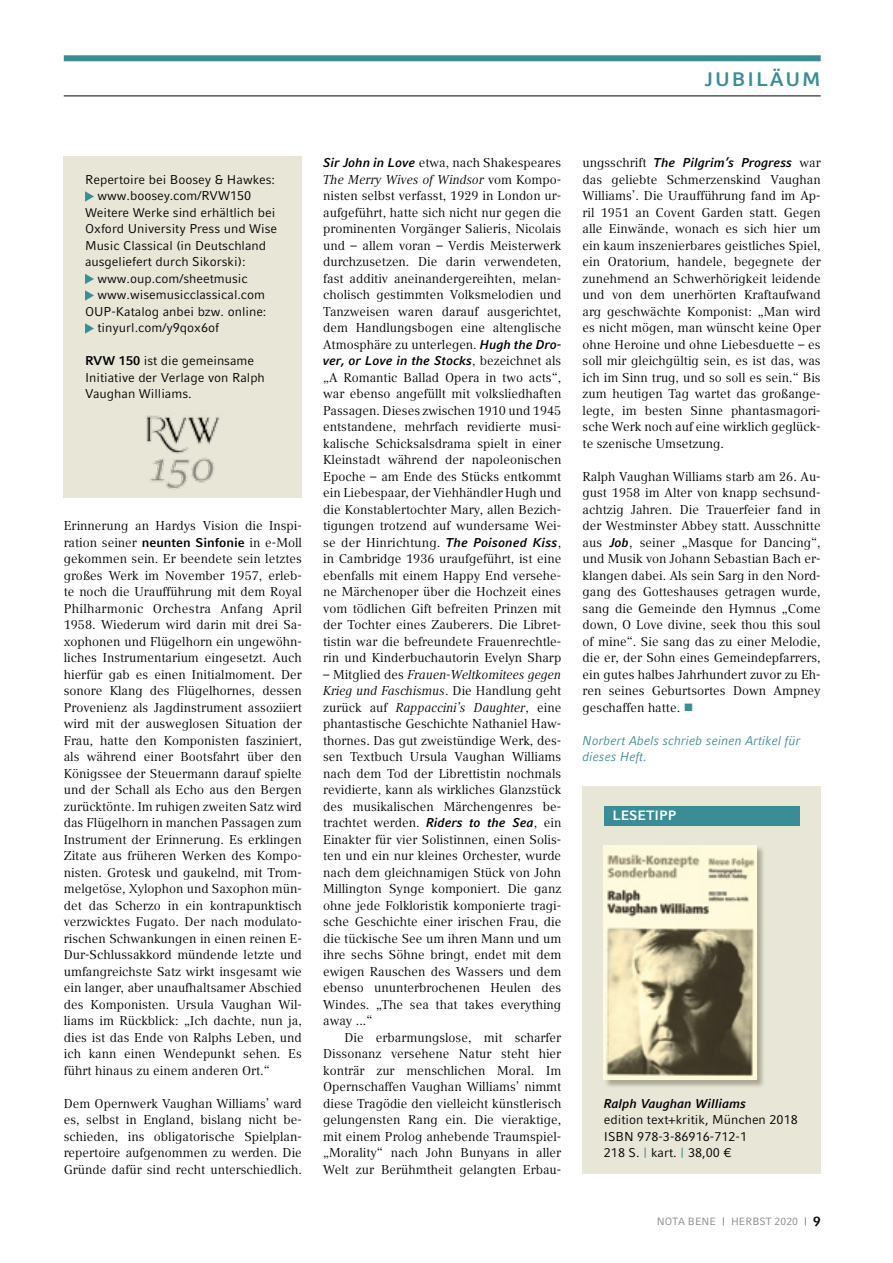
<style>
.page{position:relative;width:893px;height:1263px;background:#fff}
.page>*{position:absolute;margin:0;border:0;box-sizing:border-box;transform-origin:0 0}
.t1{font:700 19.5px "Compatil Fact LT Pro";color:#3a8d95}
.t2{font:700 13.5px "Compatil Fact LT Pro";color:#fff}
.t3{font:12.75px/16.5px "Compatil Text LT Pro";color:#000;text-align:justify}
.t4{font:12.75px/16.5px "Compatil Fact LT Pro";color:#000}
.t5{font:italic 700 12.75px "Compatil Fact LT Pro";color:#000}
.t6{font:italic 12.75px/16.5px "Compatil Fact LT Pro";color:#3a8d95}
.t7{font:10.5px "Compatil Fact LT Pro";color:#87888a}
.s1{font-weight:700}
.s2{font-family:"Compatil Fact LT Pro";font-weight:700}
.s3{font-family:"Compatil Fact LT Pro";font-weight:700;font-style:italic}
.s4{font-style:italic}
.s5{font-family:"Compatil Text LT Pro";font-weight:400;font-style:normal}
.s6{color:#3a8d95}
.s7{font-weight:700;font-size:13.5px;color:#000}
</style>
<div class="page">
<div style="left:583px;top:786px;width:238px;height:388px;background:#e8e6d7"></div>
<div style="left:64px;top:55px;width:757px;height:6px;background:#3a8d95"></div>
<hr style="left:64px;top:96px;width:757px;height:1px;background:#000">
<div style="left:64px;top:156px;width:238px;height:341px;background:#e8e6d7"></div>
<svg style="left:85px;top:191px;width:9px;height:11px"></svg>
<svg style="left:85px;top:274px;width:9px;height:10px"></svg>
<svg style="left:85px;top:290px;width:9px;height:11px"></svg>
<svg style="left:85px;top:323px;width:9px;height:11px"></svg>
<img style="left:146px;top:415px;width:74px;height:75px">
<div style="left:604px;top:806px;width:195px;height:19px;background:#3a8d95"></div>
<div style="left:604px;top:846px;width:161px;height:241px;background:#706e56;opacity:.5"></div>
<img style="left:604px;top:845px;width:152px;height:235px">
<h1 class="t1" style="left:704px;top:67px;width:24px">Jubi</h1>
<h1 class="t1" style="left:756px;top:67px;width:47px">läum</h1>
<p class="t4" style="left:85px;top:171px;width:192px">Repertoire bei Boosey &amp; Hawkes:</p>
<p class="t4" style="left:98px;top:188px;width:155px">www.boosey.com/RVW150</p>
<p class="t4" style="left:85px;top:204px;width:192px">Weitere Werke sind erhältlich bei</p>
<p class="t4" style="left:85px;top:221px;width:194px">Oxford University Press und Wise</p>
<p class="t4" style="left:85px;top:237px;width:183px">Music Classical (in Deutschland</p>
<p class="t4" style="left:85px;top:253px;width:162px">ausgeliefert durch Sikorski):</p>
<p class="t4" style="left:98px;top:270px;width:152px">www.oup.com/sheetmusic</p>
<p class="t4" style="left:98px;top:287px;width:169px">www.wisemusicclassical.com</p>
<p class="t4" style="left:85px;top:303px;width:183px">OUP-Katalog anbei bzw. online:</p>
<p class="t4" style="left:98px;top:320px;width:123px">tinyurl.com/y9qox6of</p>
<p class="t4" style="left:85px;top:353px;width:181px"><span class="s1">RVW 150</span> ist die gemeinsame<br>Initiative der Verlage von Ralph<br>Vaughan Williams.</p>
<p class="t3" style="left:64px;top:518px;width:240px">Erinnerung an Hardys Vision die Inspi&shy;ration seiner <span class="s2">neunten Sinfonie</span> in e-Moll gekommen sein. Er beendete sein letztes großes Werk im November 1957, erleb&shy;te noch die Uraufführung mit dem Royal Philharmonic Orchestra Anfang April 1958. Wiederum wird darin mit drei Sa&shy;xophonen und Flügelhorn ein ungewöhn&shy;liches Instrumentarium eingesetzt. Auch hierfür gab es einen Initialmoment. Der sonore Klang des Flügelhornes, dessen Provenienz als Jagdinstrument assoziiert wird mit der ausweglosen Situation der Frau, hatte den Komponisten fasziniert, als während einer Bootsfahrt über den Königssee der Steuermann darauf spielte und der Schall als Echo aus den Bergen zurücktönte. Im ruhigen zweiten Satz wird das Flügelhorn in manchen Passagen zum Instrument der Erinnerung. Es erklingen Zitate aus früheren Werken des Kompo&shy;nisten. Grotesk und gaukelnd, mit Trom&shy;melgetöse, Xylophon und Saxophon mün&shy;det das Scherzo in ein kontrapunktisch verzwicktes Fugato. Der nach modulato&shy;rischen Schwankungen in einen reinen E-Dur-Schlussakkord mündende letzte und umfangreichste Satz wirkt insgesamt wie ein langer, aber unaufhaltsamer Abschied des Komponisten. Ursula Vaughan Wil&shy;liams im Rückblick: „Ich dachte, nun ja, dies ist das Ende von Ralphs Leben, und ich kann einen Wendepunkt sehen. Es führt hinaus zu einem anderen Ort.“</p>
<p class="t3" style="left:64px;top:1095px;width:240px">Dem Opernwerk Vaughan Williams’ ward es, selbst in England, bislang nicht be&shy;schieden, ins obligatorische Spielplan&shy;repertoire aufgenommen zu werden. Die Gründe dafür sind recht unterschiedlich.</p>
<p class="t3" style="left:323px;top:155px;width:240px"><span class="s3">Sir John in Love</span> etwa, nach Shakespeares <span class="s4">The Merry Wives of Windsor</span> vom Kompo&shy;nisten selbst verfasst, 1929 in London ur&shy;aufgeführt, hatte sich nicht nur gegen die prominenten Vorgänger Salieris, Nicolais und – allem voran – Verdis Meisterwerk durchzusetzen. Die darin verwendeten, fast additiv aneinandergereihten, melan&shy;cholisch gestimmten Volksmelodien und Tanzweisen waren darauf ausgerichtet, dem Handlungsbogen eine altenglische Atmosphäre zu unterlegen. <span class="s3">Hugh the Dro-</span></p>
<p class="t5" style="left:323px;top:353px;width:240px">ver, or Love in the Stocks<span class="s5">, bezeichnet als</span></p>
<p class="t3" style="left:323px;top:369px;width:240px">„A Romantic Ballad Opera in two acts“, war ebenso angefüllt mit volksliedhaften Passagen. Dieses zwischen 1910 und 1945 entstandene, mehrfach revidierte musi&shy;kalische Schicksalsdrama spielt in einer Kleinstadt während der napoleonischen Epoche – am Ende des Stücks entkommt ein Liebespaar, der Viehhändler Hugh und die Konstablertochter Mary, allen Bezich&shy;tigungen trotzend auf wundersame Wei&shy;se der Hinrichtung. <span class="s3">The Poisoned Kiss</span>, in Cambridge 1936 uraufgeführt, ist eine ebenfalls mit einem Happy End versehe&shy;ne Märchenoper über die Hochzeit eines vom tödlichen Gift befreiten Prinzen mit der Tochter eines Zauberers. Die Libret&shy;tistin war die befreundete Frauenrechtle&shy;rin und Kinderbuchautorin Evelyn Sharp</p>
<p class="t3" style="left:323px;top:666px;width:240px">– Mitglied des <span class="s4">Frauen-Weltkomitees gegen Krieg und Faschismus</span>. Die Handlung geht zurück auf <span class="s4">Rappaccini’s Daughter</span>, eine phantastische Geschichte Nathaniel Haw&shy;thornes. Das gut zweistündige Werk, des&shy;sen Textbuch Ursula Vaughan Williams nach dem Tod der Librettistin nochmals revidierte, kann als wirkliches Glanzstück des musikalischen Märchengenres be&shy;trachtet werden. <span class="s3">Riders to the Sea</span>, ein Einakter für vier Solistinnen, einen Solis&shy;ten und ein nur kleines Orchester, wurde nach dem gleichnamigen Stück von John Millington Synge komponiert. Die ganz ohne jede Folkloristik komponierte tragi&shy;sche Geschichte einer irischen Frau, die die tückische See um ihren Mann und um ihre sechs Söhne bringt, endet mit dem ewigen Rauschen des Wassers und dem ebenso ununterbrochenen Heulen des Windes. „The sea that takes everything away ...“</p>
<p class="t3" style="left:323px;top:1029px;width:240px;text-indent:21px">Die erbarmungslose, mit scharfer Dissonanz versehene Natur steht hier konträr zur menschlichen Moral. Im Opernschaffen Vaughan Williams’ nimmt diese Tragödie den vielleicht künstlerisch gelungensten Rang ein. Die vieraktige, mit einem Prolog anhebende Traumspiel-„Morality“ nach John Bunyans in aller Welt zur Berühmtheit gelangten Erbau-</p>
<p class="t5" style="left:583px;top:155px;width:240px"><span class="s5">ungsschrift</span> The Pilgrim’s Progress <span class="s5">war</span></p>
<p class="t3" style="left:583px;top:171px;width:240px">das geliebte Schmerzenskind Vaughan Williams’. Die Uraufführung fand im Ap&shy;ril 1951 an Covent Garden statt. Gegen alle Einwände, wonach es sich hier um ein kaum inszenierbares geistliches Spiel, ein Oratorium, handele, begegnete der zunehmend an Schwerhörigkeit leidende und von dem unerhörten Kraftaufwand arg geschwächte Komponist: „Man wird es nicht mögen, man wünscht keine Oper ohne Heroine und ohne Liebesduette – es soll mir gleichgültig sein, es ist das, was ich im Sinn trug, und so soll es sein.“ Bis zum heutigen Tag wartet das großange&shy;legte, im besten Sinne phantasmagori&shy;sche Werk noch auf eine wirklich geglück&shy;te szenische Umsetzung.</p>
<p class="t3" style="left:583px;top:468px;width:240px">Ralph Vaughan Williams starb am 26. Au&shy;gust 1958 im Alter von knapp sechsund&shy;achtzig Jahren. Die Trauerfeier fand in der Westminster Abbey statt. Ausschnitte aus <span class="s3">Job</span>, seiner „Masque for Dancing“, und Musik von Johann Sebastian Bach er&shy;klangen dabei. Als sein Sarg in den Nord&shy;gang des Gotteshauses getragen wurde, sang die Gemeinde den Hymnus „Come down, O Love divine, seek thou this soul of mine“. Sie sang das zu einer Melodie, die er, der Sohn eines Gemeindepfarrers, ein gutes halbes Jahrhundert zuvor zu Eh&shy;ren seines Geburtsortes Down Ampney geschaffen hatte. <span class="s6">■</span></p>
<p class="t6" style="left:583px;top:732px;width:219px">Norbert Abels schrieb seinen Artikel für dieses Heft.</p>
<p class="t2" style="left:612px;top:808px;width:9px">Lesetipp</p>
<p class="t5" style="left:604px;top:1096px;width:144px">Ralph Vaughan Williams</p>
<p class="t4" style="left:604px;top:1112px;width:196px">edition text+kritik, München 2018<br>ISB N 978-3-86916-712-1<br>218 S. <span class="s6">|</span> kart. <span class="s6">|</span> 38,00 €</p>
<p class="t7" style="left:657px;top:1215px;width:165px">Nota B en e <span class="s6">|</span> Herbst 2020 <span class="s6">|</span> <span class="s7">9</span></p>
</div>
